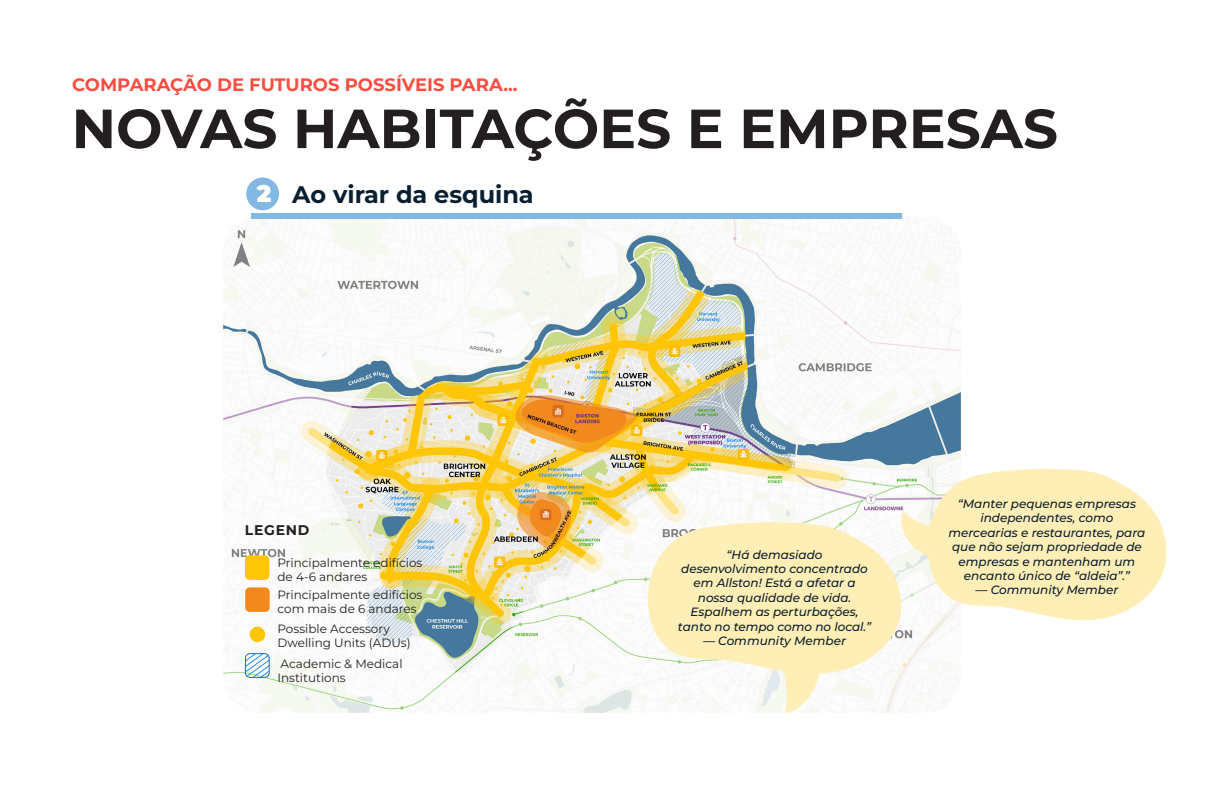
<style>
.page{position:relative;width:1224px;height:792px;background:#fff}
.page>*{position:absolute;margin:0;border:0;box-sizing:border-box;transform-origin:0 0}
.t1{font:700 55px "Montserrat";color:#231f20}
.t2{font:700 24px "Montserrat";color:#091f2f}
.t3{font:900 24px "Montserrat";color:#fff}
.t4{font:700 18px "Montserrat";color:#fb4d42}
.t5{font:700 14px "Montserrat";letter-spacing:.05em;color:#231f20}
.t6{font:italic 500 12px/14.4px "Montserrat";color:#091f2f;text-align:center}
.t7{font:12px/14.4px "Montserrat";color:#231f20}
</style>
<div class="page">
<img style="left:223px;top:216px;width:738px;height:497px">
<div style="left:251px;top:214px;width:650px;height:5px;background:#82b8e3"></div>
<div style="left:246px;top:177px;width:33px;height:33px;background:#83b8e4;border-radius:50%"></div>
<svg style="left:771px;top:676px;width:62px;height:37px"></svg>
<svg style="left:645px;top:521px;width:259px;height:155px;fill:#ffeeb5"></svg>
<svg style="left:894px;top:468px;width:273px;height:154px"></svg>
<svg style="left:245px;top:654px;width:23px;height:23px"></svg>
<div style="left:245px;top:653px;width:25px;height:25px;border:1px solid #1a6eb8;border-radius:5px"></div>
<div style="left:245px;top:587px;width:25px;height:25px;background:#f2891e;border-radius:4px"></div>
<div style="left:245px;top:555px;width:24px;height:25px;background:#ffc608;border-radius:4px"></div>
<div style="left:250px;top:627px;width:15px;height:15px;background:#ffc608;border-radius:50%"></div>
<p class="t4" style="left:72px;top:71px;width:447px">COMPARAÇÃO DE FUTUROS POSSÍVEIS PARA...</p>
<p class="t1" style="left:72px;top:89px;width:988px">NOVAS HABITAÇÕES E EMPRESAS</p>
<h1 class="t3" style="left:257px;top:176px;width:16px">2</h1>
<h2 class="t2" style="left:292px;top:178px;width:243px">Ao virar da esquina</h2>
<p class="t5" style="left:245px;top:520px;width:66px">LEGEND</p>
<p class="t7" style="left:278px;top:555px;width:146px">Principalmente edifícios de 4-6 andares</p>
<p class="t7" style="left:278px;top:587px;width:146px">Principalmente edifícios com mais de 6 andares</p>
<p class="t7" style="left:278px;top:621px;width:135px">Possible Accessory<br>Dwelling Units (ADUs)</p>
<p class="t7" style="left:281px;top:656px;width:123px">Academic &amp; Medical</p>
<p class="t7" style="left:278px;top:670px;width:70px">Institutions</p>
<h3 class="t6" style="left:678px;top:547px;width:195px">“Há demasiado desenvolvimento concentrado em Allston! Está a afetar a nossa qualidade de vida.<br>Espalhem as perturbações, tanto no tempo como no local.”</h3>
<h3 class="t6" style="left:703px;top:633px;width:144px">— Community Member</h3>
<h3 class="t6" style="left:948px;top:496px;width:198px">“Manter pequenas empresas independentes, como mercearias e restaurantes, para que não sejam propriedade de empresas e mantenham um encanto único de “aldeia”.”</h3>
<h3 class="t6" style="left:975px;top:583px;width:144px">— Community Member</h3>
</div>
